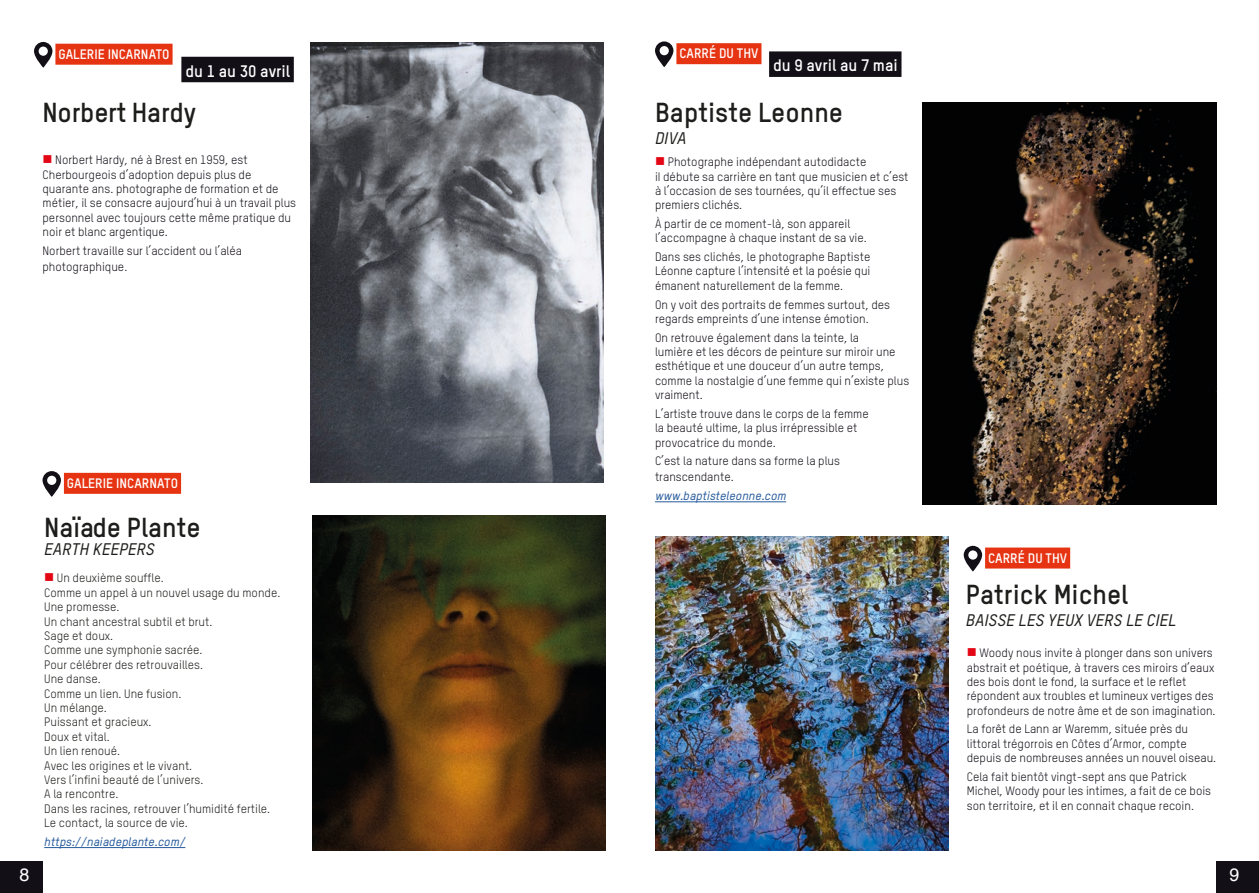
<style>
.page{position:relative;width:1259px;height:893px;background:#fff}
.page>*{position:absolute;margin:0;border:0;box-sizing:border-box;transform-origin:0 0}
.Titre_Nom{font:700 27px "TSTAR";color:#1d1d1b}
.t1{font:18px "Helvetica";color:#fff}
.Titre_Nom-2{font:italic 500 16.5px "TSTAR";letter-spacing:.01em;color:#1d1d1b}
.Titre_Nom-3{font:700 16.35px "TSTAR";color:#fff}
.Titre_Nom-4{font:700 13.5px "TSTAR";color:#fff}
.t2{font:12px/14.4px "TSTAR";color:#130f17}
.t3{font:12px "TSTAR";color:#1d1d1b}
.t4{font:italic 500 12px "TSTAR";color:#275b9c}
.s1{color:#e30614}
</style>
<div class="page">
<div style="left:0;top:861px;width:43px;height:32px;background:#130f17"></div>
<div style="left:1216px;top:861px;width:43px;height:32px;background:#130f17"></div>
<img style="left:310px;top:43px;width:294px;height:439px">
<div style="left:181px;top:57px;width:113px;height:25px;background:#130f17"></div>
<div style="left:55px;top:44px;width:118px;height:21px;background:#e63412"></div>
<svg style="left:34px;top:42px;width:18px;height:26px"></svg>
<img style="left:312px;top:516px;width:293px;height:334px">
<div style="left:64px;top:473px;width:117px;height:21px;background:#e63412"></div>
<svg style="left:43px;top:471px;width:18px;height:26px"></svg>
<hr style="left:44px;top:847px;width:141px;height:1px;background:#275b9c">
<img style="left:923px;top:102px;width:293px;height:403px">
<img style="left:655px;top:537px;width:293px;height:313px">
<div style="left:769px;top:51px;width:132px;height:26px;background:#130f17"></div>
<div style="left:676px;top:43px;width:85px;height:21px;background:#e63412"></div>
<svg style="left:655px;top:41px;width:18px;height:26px"></svg>
<hr style="left:655px;top:501px;width:131px;height:1px;background:#275b9c">
<div style="left:985px;top:547px;width:85px;height:21px;background:#e63412"></div>
<svg style="left:963px;top:546px;width:19px;height:25px"></svg>
<p class="Titre_Nom-4" style="left:58px;top:45px;width:113px">GALERIE INCARNATO</p>
<p class="Titre_Nom-3" style="left:185px;top:61px;width:106px">du 1 au 30 avril</p>
<p class="Titre_Nom" style="left:43px;top:95px;width:155px">Norbert Hardy</p>
<p class="t2" style="left:43px;top:153px;width:255px"><span class="s1">■</span> Norbert Hardy, né à Brest en 1959, est Cherbourgeois d’adoption depuis plus de quarante ans. photographe de formation et de métier, il se consacre aujourd’hui à un travail plus personnel avec toujours cette même pratique du noir et blanc argentique.</p>
<p class="t2" style="left:43px;top:242px;width:201px;line-height:16.2px">Norbert travaille sur l’accident ou l’aléa photographique.</p>
<p class="Titre_Nom-4" style="left:67px;top:474px;width:113px">GALERIE INCARNATO</p>
<p class="Titre_Nom" style="left:44px;top:510px;width:158px">Naïade Plante</p>
<p class="Titre_Nom-2" style="left:44px;top:539px;width:112px">EARTH KEEPERS</p>
<p class="t3" style="left:44px;top:571px;width:121px"><span class="s1">■</span> Un deuxième souffle.</p>
<p class="t3" style="left:44px;top:585px;width:238px">Comme un appel à un nouvel usage du monde.</p>
<p class="t3" style="left:44px;top:600px;width:77px">Une promesse.</p>
<p class="t3" style="left:44px;top:614px;width:170px">Un chant ancestral subtil et brut.</p>
<p class="t3" style="left:44px;top:628px;width:70px">Sage et doux.</p>
<p class="t3" style="left:44px;top:643px;width:160px">Comme une symphonie sacrée.</p>
<p class="t3" style="left:44px;top:657px;width:160px">Pour célébrer des retrouvailles.</p>
<p class="t3" style="left:44px;top:672px;width:58px">Une danse.</p>
<p class="t3" style="left:44px;top:686px;width:139px">Comme un lien. Une fusion.</p>
<p class="t3" style="left:44px;top:700px;width:64px">Un mélange.</p>
<p class="t3" style="left:44px;top:715px;width:109px">Puissant et gracieux.</p>
<p class="t3" style="left:44px;top:729px;width:67px">Doux et vital.</p>
<p class="t3" style="left:44px;top:744px;width:77px">Un lien renoué.</p>
<p class="t3" style="left:44px;top:758px;width:149px">Avec les origines et le vivant.</p>
<p class="t3" style="left:44px;top:772px;width:161px">Vers l’infini beauté de l’univers.</p>
<p class="t3" style="left:44px;top:787px;width:76px">A la rencontre.</p>
<p class="t3" style="left:44px;top:801px;width:227px">Dans les racines, retrouver l’humidité fertile.</p>
<p class="t3" style="left:44px;top:816px;width:145px">Le contact, la source de vie.</p>
<p class="t4" style="left:44px;top:834px;width:143px">https://naiadeplante.com/</p>
<p class="Titre_Nom-4" style="left:679px;top:45px;width:81px">CARRÉ DU THV</p>
<p class="Titre_Nom-3" style="left:773px;top:55px;width:126px">du 9 avril au 7 mai</p>
<p class="Titre_Nom" style="left:655px;top:95px;width:190px">Baptiste Leonne</p>
<p class="Titre_Nom-2" style="left:655px;top:128px;width:33px">DIVA</p>
<p class="t2" style="left:655px;top:155px;width:255px"><span class="s1">■</span> Photographe indépendant autodidacte<br>iI débute sa carrière en tant que musicien et c’est à l’occasion de ses tournées, qu’il effectue ses premiers clichés.</p>
<p class="t2" style="left:655px;top:216px;width:213px">À partir de ce moment-là, son appareil l’accompagne à chaque instant de sa vie.</p>
<p class="t2" style="left:655px;top:249px;width:217px;text-align:justify">Dans ses clichés, le photographe Baptiste Léonne capture l’intensité et la poésie qui émanent naturellement de la femme.</p>
<p class="t2" style="left:655px;top:297px;width:237px">On y voit des portraits de femmes surtout, des regards empreints d’une intense émotion.</p>
<p class="t2" style="left:655px;top:330px;width:256px">On retrouve également dans la teinte, la<br>lumière et les décors de peinture sur miroir une esthétique et une douceur d’un autre temps, comme la nostalgie d’une femme qui n’existe plus vraiment.</p>
<p class="t2" style="left:655px;top:406px;width:215px">L’artiste trouve dans le corps de la femme la beauté ultime, la plus irrépressible et provocatrice du monde.</p>
<p class="t2" style="left:655px;top:453px;width:187px;line-height:16.2px">C’est la nature dans sa forme la plus transcendante.</p>
<p class="t4" style="left:655px;top:488px;width:133px">www.baptisteleonne.com</p>
<p class="Titre_Nom-4" style="left:988px;top:549px;width:81px">CARRÉ DU THV</p>
<p class="Titre_Nom" style="left:966px;top:577px;width:164px">Patrick Michel</p>
<p class="Titre_Nom-2" style="left:966px;top:610px;width:212px">BAISSE LES YEUX VERS LE CIEL</p>
<p class="t2" style="left:966px;top:646px;width:250px"><span class="s1">■</span> Woody nous invite à plonger dans son univers abstrait et poétique, à travers ces miroirs d’eaux des bois dont le fond, la surface et le reflet répondent aux troubles et lumineux vertiges des profondeurs de notre âme et de son imagination.</p>
<p class="t2" style="left:966px;top:722px;width:251px">La forêt de Lann ar Waremm, située près du littoral trégorrois en Côtes d’Armor, compte depuis de nombreuses années un nouvel oiseau.</p>
<p class="t2" style="left:966px;top:769px;width:246px">Cela fait bientôt vingt-sept ans que Patrick<br>Michel, Woody pour les intimes, a fait de ce bois son territoire, et il en connait chaque recoin.</p>
<h2 class="t1" style="left:19px;top:861px;width:12px">8</h2>
<h2 class="t1" style="left:1229px;top:861px;width:12px">9</h2>
</div>
